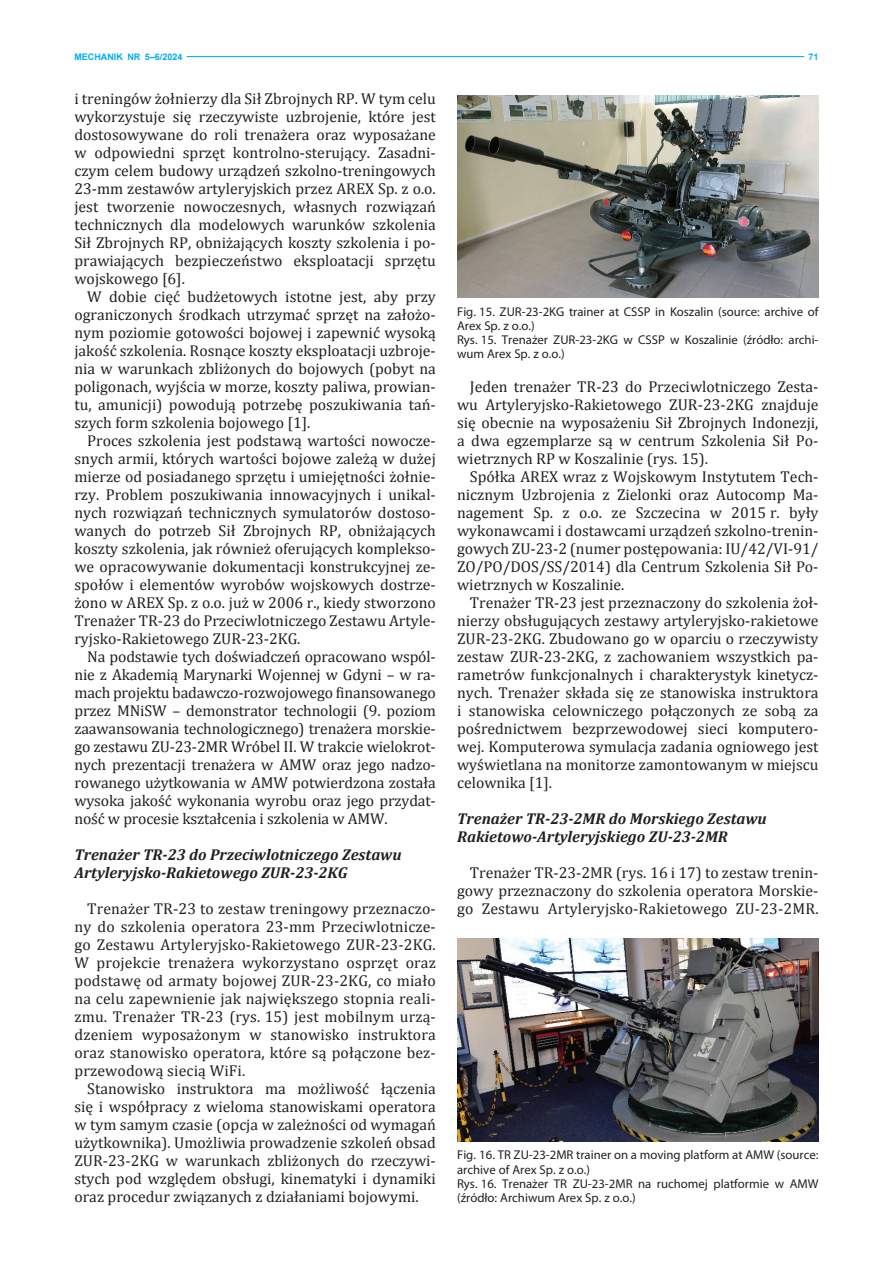
<style>
.page{position:relative;width:893px;height:1263px;background:#fff}
.page>*{position:absolute;margin:0;border:0;box-sizing:border-box;transform-origin:0 0}
.tekst{font:15.75px/18px "Cambria";color:#231f20;text-align:justify}
.tytulik{font:italic 700 15.75px/18px "Cambria";color:#231f20}
.rysunek{font:12.75px/14.2px "Myriad Pro";color:#231f20}
.t1{font:700 9px "Arial";color:#00aeef}
</style>
<div class="page">
<img style="left:457px;top:96px;width:362px;height:202px">
<img style="left:457px;top:939px;width:362px;height:202px">
<hr style="left:187px;top:56px;width:617px;height:1px;background:#00aeef">
<p class="t1" style="left:74px;top:51px;width:110px">MECHANIK NR 5–6/2024</p>
<p class="t1" style="left:809px;top:51px;width:12px">71</p>
<p class="tekst" style="left:74px;top:89px;width:363px">i treningów żołnierzy dla Sił Zbrojnych RP. W tym celu wykorzystuje się rzeczywiste uzbrojenie, które jest dostosowywane do roli trenażera oraz wyposażane w odpowiedni sprzęt kontrolno-sterujący. Zasadni&shy;czym celem budowy urządzeń szkolno-treningowych 23-mm zestawów artyleryjskich przez AREX Sp. z o.o. jest tworzenie nowoczesnych, własnych rozwiązań technicznych dla modelowych warunków szkolenia Sił Zbrojnych RP, obniżających koszty szkolenia i po&shy;prawiających bezpieczeństwo eksploatacji sprzętu wojskowego [6].</p>
<p class="tekst" style="left:74px;top:287px;width:363px;text-indent:13px">W dobie cięć budżetowych istotne jest, aby przy ograniczonych środkach utrzymać sprzęt na założo&shy;nym poziomie gotowości bojowej i zapewnić wysoką jakość szkolenia. Rosnące koszty eksploatacji uzbroje&shy;nia w warunkach zbliżonych do bojowych (pobyt na poligonach, wyjścia w morze, koszty paliwa, prowian&shy;tu, amunicji) powodują potrzebę poszukiwania tań&shy;szych form szkolenia bojowego [1].</p>
<p class="tekst" style="left:74px;top:431px;width:363px;text-indent:13px">Proces szkolenia jest podstawą wartości nowocze&shy;snych armii, których wartości bojowe zależą w dużej mierze od posiadanego sprzętu i umiejętności żołnie&shy;rzy. Problem poszukiwania innowacyjnych i unikal&shy;nych rozwiązań technicznych symulatorów dostoso&shy;wanych do potrzeb Sił Zbrojnych RP, obniżających koszty szkolenia, jak również oferujących komplekso&shy;we opracowywanie dokumentacji konstrukcyjnej ze&shy;społów i elementów wyrobów wojskowych dostrze&shy;żono w AREX Sp. z o.o. już w 2006 r., kiedy stworzono Trenażer TR-23 do Przeciwlotniczego Zestawu Artyle&shy;ryjsko-Rakietowego ZUR-23-2KG.</p>
<p class="tekst" style="left:74px;top:647px;width:363px;text-indent:13px">Na podstawie tych doświadczeń opracowano wspól&shy;nie z Akademią Marynarki Wojennej w Gdyni – w ra&shy;mach projektu badawczo-rozwojowego finansowanego przez MNiSW – demonstrator technologii (9. poziom zaawansowania technologicznego) trenażera morskie&shy;go zestawu ZU-23-2MR Wróbel II. W trakcie wielokrot&shy;nych prezentacji trenażera w AMW oraz jego nadzo&shy;rowanego użytkowania w AMW potwierdzona została wysoka jakość wykonania wyrobu oraz jego przydat&shy;ność w procesie kształcenia i szkolenia w AMW.</p>
<p class="tytulik" style="left:74px;top:845px;width:329px">Trenażer TR-23 do Przeciwlotniczego Zestawu<br>Artyleryjsko-Rakietowego ZUR-23-2KG</p>
<p class="tekst" style="left:74px;top:899px;width:363px;text-indent:13px">Trenażer TR-23 to zestaw treningowy przeznaczo&shy;ny do szkolenia operatora 23-mm Przeciwlotnicze&shy;go Zestawu Artyleryjsko-Rakietowego ZUR-23-2KG.<br>W projekcie trenażera wykorzystano osprzęt oraz podstawę od armaty bojowej ZUR-23-2KG, co miało na celu zapewnienie jak największego stopnia reali&shy;zmu. Trenażer TR-23 (rys. 15) jest mobilnym urzą&shy;dzeniem wyposażonym w stanowisko instruktora oraz stanowisko operatora, które są połączone bez&shy;przewodową siecią WiFi.</p>
<p class="tekst" style="left:74px;top:1079px;width:363px;text-indent:13px">Stanowisko instruktora ma możliwość łączenia się i współpracy z wieloma stanowiskami operatora w tym samym czasie (opcja w zależności od wymagań użytkownika). Umożliwia prowadzenie szkoleń obsad ZUR-23-2KG w warunkach zbliżonych do rzeczywi&shy;stych pod względem obsługi, kinematyki i dynamiki oraz procedur związanych z działaniami bojowymi.</p>
<p class="rysunek" style="left:457px;top:304px;width:363px">Fig. 15. ZUR-23-2KG trainer at CSSP in Koszalin (source: archive of<br>Arex Sp. z o.o.)</p>
<p class="rysunek" style="left:457px;top:332px;width:363px">Rys. 15. Trenażer ZUR-23-2KG w CSSP w Koszalinie (źródło: archi&shy;wum Arex Sp. z o.o.)</p>
<p class="tekst" style="left:457px;top:377px;width:363px;text-indent:13px">Jeden trenażer TR-23 do Przeciwlotniczego Zesta&shy;wu Artyleryjsko-Rakietowego ZUR-23-2KG znajduje się obecnie na wyposażeniu Sił Zbrojnych Indonezji, a dwa egzemplarze są w centrum Szkolenia Sił Po&shy;wietrznych RP w Koszalinie (rys. 15).</p>
<p class="tekst" style="left:457px;top:467px;width:363px;text-indent:13px">Spółka AREX wraz z Wojskowym Instytutem Tech&shy;nicznym Uzbrojenia z Zielonki oraz Autocomp Ma&shy;nagement Sp. z o.o. ze Szczecina w 2015 r. były wykonawcami i dostawcami urządzeń szkolno-trenin&shy;gowych ZU-23-2 (numer postępowania: IU/42/VI-91/ ZO/PO/DOS/SS/2014) dla Centrum Szkolenia Sił Po&shy;wietrznych w Koszalinie.</p>
<p class="tekst" style="left:457px;top:593px;width:363px;text-indent:13px">Trenażer TR-23 jest przeznaczony do szkolenia żoł&shy;nierzy obsługujących zestawy artyleryjsko-rakietowe ZUR-23-2KG. Zbudowano go w oparciu o rzeczywisty zestaw ZUR-23-2KG, z zachowaniem wszystkich pa&shy;rametrów funkcjonalnych i charakterystyk kinetycz&shy;nych. Trenażer składa się ze stanowiska instruktora i stanowiska celowniczego połączonych ze sobą za pośrednictwem bezprzewodowej sieci komputero&shy;wej. Komputerowa symulacja zadania ogniowego jest wyświetlana na monitorze zamontowanym w miejscu celownika [1].</p>
<p class="tytulik" style="left:457px;top:809px;width:311px">Trenażer TR-23-2MR do Morskiego Zestawu<br>Rakietowo-Artyleryjskiego ZU-23-2MR</p>
<p class="tekst" style="left:457px;top:863px;width:363px;text-indent:13px">Trenażer TR-23-2MR (rys. 16 i 17) to zestaw trenin&shy;gowy przeznaczony do szkolenia operatora Morskie&shy;go Zestawu Artyleryjsko-Rakietowego ZU-23-2MR.</p>
<p class="rysunek" style="left:457px;top:1148px;width:363px">Fig. 16. TR ZU-23-2MR trainer on a moving platform at AMW (source: archive of Arex Sp. z o.o.)</p>
<p class="rysunek" style="left:457px;top:1176px;width:363px">Rys. 16. Trenażer TR ZU-23-2MR na ruchomej platformie w AMW (źródło: Archiwum Arex Sp. z o.o.)</p>
</div>
